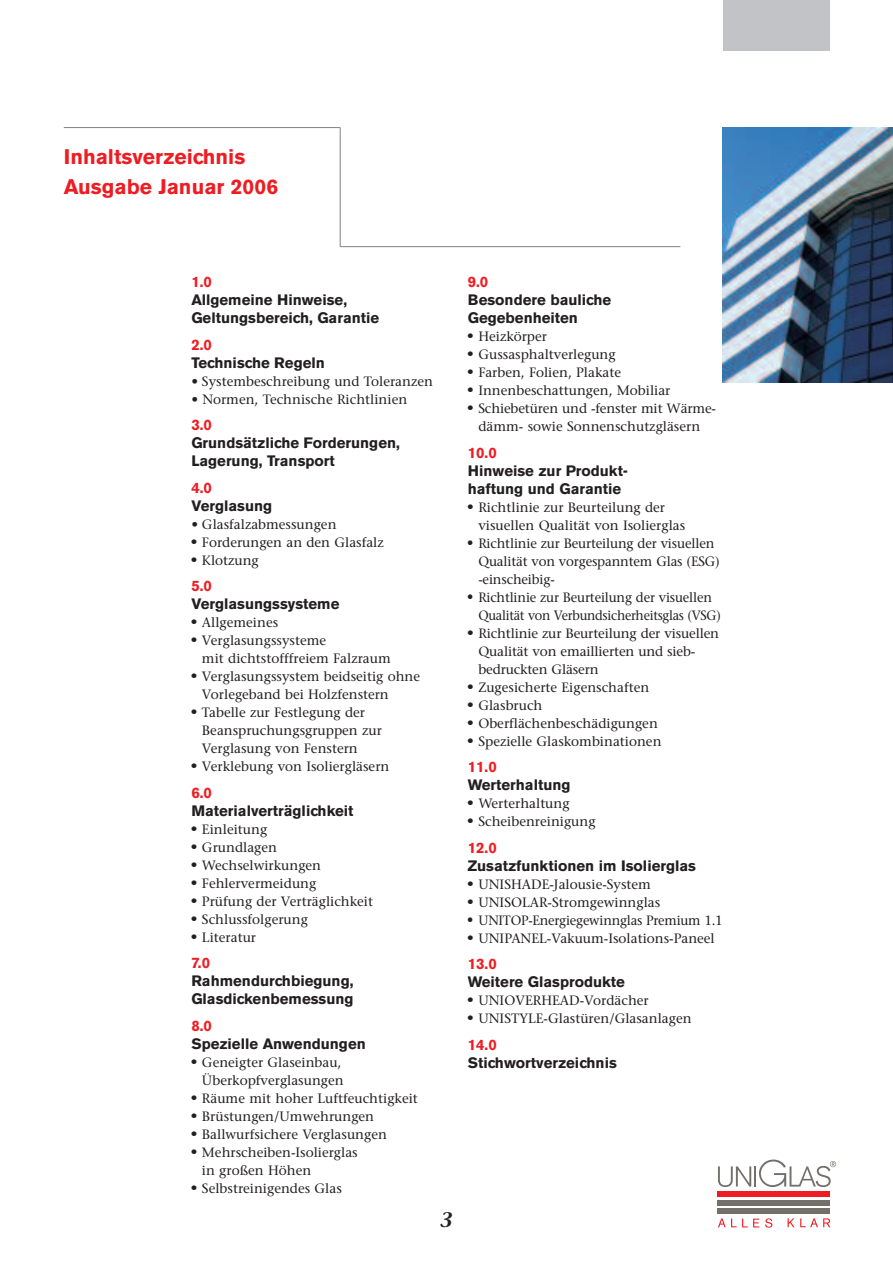
<style>
.page{position:relative;width:893px;height:1263px;background:#fff}
.page>*{position:absolute;margin:0;border:0;box-sizing:border-box;transform-origin:0 0}
.t1{font:700 21px/30px "Akzidenz Grotesk BE";color:#ee1d23}
.t2{font:italic 600 21px "Stone Serif";color:#231f20}
.t3{font:700 15px/18px "Akzidenz Grotesk BE";color:#231f20}
.t4{font:700 15px "Akzidenz Grotesk BE";color:#ee1d23}
.t5{font:13.5px/18px "Stone Serif";color:#231f20}
.t6{font:13.5px/18px "Stone Serif";letter-spacing:-.025em;color:#231f20}
.s1{font-family:"Akzidenz Grotesk BE";font-weight:700;font-size:15px}
</style>
<div class="page">
<img style="left:723px;top:128px;width:170px;height:255px">
<div style="left:723px;top:0;width:106px;height:51px;background:#c2c3c6"></div>
<div style="left:718px;top:1191px;width:112px;height:5px;background:#ee1d23"></div>
<div style="left:718px;top:1200px;width:112px;height:5px;background:#727068"></div>
<div style="left:718px;top:1208px;width:112px;height:6px;background:#727068"></div>
<svg style="left:718px;top:1218px;width:41px;height:9px"></svg>
<svg style="left:765px;top:1218px;width:7px;height:10px"></svg>
<svg style="left:788px;top:1218px;width:6px;height:9px"></svg>
<svg style="left:800px;top:1218px;width:30px;height:9px"></svg>
<svg style="left:718px;top:1166px;width:33px;height:21px"></svg>
<hr style="left:754px;top:1166px;width:2px;height:20px;background:#727068">
<svg style="left:759px;top:1159px;width:77px;height:28px"></svg>
<hr style="left:340px;top:128px;width:1px;height:119px;background:#808285">
<hr style="left:340px;top:246px;width:340px;height:1px;background:#808285">
<hr style="left:64px;top:127px;width:276px;height:1px;background:#808285">
<h1 class="t1" style="left:64px;top:143px;width:216px">Inhaltsverzeichnis<br>Ausgabe Januar 2006</h1>
<p class="t4" style="left:191px;top:276px;width:22px">1.0</p>
<p class="t3" style="left:191px;top:292px;width:189px">Allgemeine Hinweise,<br>Geltungsbereich, Garantie</p>
<p class="t4" style="left:191px;top:338px;width:22px">2.0</p>
<p class="t3" style="left:191px;top:354px;width:135px">Technische Regeln</p>
<p class="t5" style="left:191px;top:373px;width:243px">• Systembeschreibung und Toleranzen</p>
<p class="t5" style="left:191px;top:391px;width:217px">• Normen, Technische Richtlinien</p>
<p class="t4" style="left:191px;top:419px;width:22px">3.0</p>
<p class="t3" style="left:191px;top:435px;width:210px">Grundsätzliche Forderungen,<br>Lagerung, Transport</p>
<p class="t4" style="left:191px;top:481px;width:22px">4.0</p>
<p class="t3" style="left:191px;top:497px;width:82px">Verglasung</p>
<p class="t5" style="left:191px;top:516px;width:147px">• Glasfalzabmessungen</p>
<p class="t5" style="left:191px;top:534px;width:194px"><span class="s1">•</span> Forderungen an den Glasfalz</p>
<p class="t5" style="left:191px;top:552px;width:69px"><span class="s1">•</span> Klotzung</p>
<p class="t4" style="left:191px;top:580px;width:22px">5.0</p>
<p class="t3" style="left:191px;top:596px;width:150px">Verglasungssysteme</p>
<p class="t5" style="left:191px;top:615px;width:88px"><span class="s1">•</span> Allgemeines</p>
<p class="t5" style="left:202px;top:633px;width:190px;text-indent:-11px"><span class="s1">•</span> Verglasungssysteme<br>mit dichtstofffreiem Falzraum</p>
<p class="t5" style="left:202px;top:669px;width:220px;text-indent:-11px"><span class="s1">•</span> Verglasungssystem beidseitig ohne<br>Vorlegeband bei Holzfenstern</p>
<p class="t5" style="left:202px;top:705px;width:181px;text-indent:-11px"><span class="s1">•</span> Tabelle zur Festlegung der<br>Beanspruchungsgruppen zur<br>Verglasung von Fenstern</p>
<p class="t5" style="left:191px;top:759px;width:200px"><span class="s1">•</span> Verklebung von Isoliergläsern</p>
<p class="t4" style="left:191px;top:786px;width:22px">6.0</p>
<p class="t3" style="left:191px;top:802px;width:164px">Materialverträglichkeit</p>
<p class="t5" style="left:191px;top:821px;width:77px"><span class="s1">•</span> Einleitung</p>
<p class="t5" style="left:191px;top:839px;width:87px"><span class="s1">•</span> Grundlagen</p>
<p class="t5" style="left:191px;top:857px;width:131px"><span class="s1">•</span> Wechselwirkungen</p>
<p class="t5" style="left:191px;top:875px;width:127px"><span class="s1">•</span> Fehlervermeidung</p>
<p class="t5" style="left:191px;top:893px;width:183px"><span class="s1">•</span> Prüfung der Verträglichkeit</p>
<p class="t5" style="left:191px;top:911px;width:118px"><span class="s1">•</span> Schlussfolgerung</p>
<p class="t5" style="left:191px;top:929px;width:66px"><span class="s1">•</span> Literatur</p>
<p class="t4" style="left:191px;top:957px;width:20px">7.0</p>
<p class="t3" style="left:191px;top:973px;width:164px">Rahmendurchbiegung,<br>Glasdickenbemessung</p>
<p class="t4" style="left:191px;top:1019px;width:22px">8.0</p>
<p class="t3" style="left:191px;top:1035px;width:176px">Spezielle Anwendungen</p>
<p class="t5" style="left:191px;top:1054px;width:154px;text-align:right"><span class="s1">•</span> Geneigter Glaseinbau,<br>Überkopfverglasungen</p>
<p class="t5" style="left:191px;top:1090px;width:228px"><span class="s1">•</span> Räume mit hoher Luftfeuchtigkeit</p>
<p class="t5" style="left:191px;top:1108px;width:184px"><span class="s1">•</span> Brüstungen/Umwehrungen</p>
<p class="t5" style="left:191px;top:1126px;width:197px"><span class="s1">•</span> Ballwurfsichere Verglasungen</p>
<p class="t5" style="left:202px;top:1144px;width:157px;text-indent:-11px"><span class="s1">•</span> Mehrscheiben-Isolierglas in großen Höhen</p>
<p class="t5" style="left:191px;top:1180px;width:152px"><span class="s1">•</span> Selbstreinigendes Glas</p>
<h1 class="t2" style="left:440px;top:1212px;width:14px">3</h1>
<p class="t4" style="left:468px;top:276px;width:22px">9.0</p>
<p class="t3" style="left:468px;top:292px;width:145px">Besondere bauliche<br>Gegebenheiten</p>
<p class="t5" style="left:468px;top:329px;width:81px"><span class="s1">•</span> Heizkörper</p>
<p class="t5" style="left:468px;top:347px;width:150px"><span class="s1">•</span> Gussasphaltverlegung</p>
<p class="t5" style="left:468px;top:365px;width:155px"><span class="s1">•</span> Farben, Folien, Plakate</p>
<p class="t5" style="left:468px;top:383px;width:204px"><span class="s1">•</span> Innenbeschattungen, Mobiliar</p>
<p class="t5" style="left:468px;top:401px;width:250px;text-align:center"><span class="s1">•</span> Schiebetüren und -fenster mit Wärme&shy;dämm- sowie Sonnenschutzgläsern</p>
<p class="t4" style="left:468px;top:446px;width:31px">10.0</p>
<p class="t3" style="left:468px;top:462px;width:162px">Hinweise zur Produkt&shy;haftung und Garantie</p>
<p class="t5" style="left:478px;top:499px;width:208px;text-indent:-11px"><span class="s1">•</span> Richtlinie zur Beurteilung der visuellen Qualität von Isolierglas</p>
<p class="t5" style="left:478px;top:535px;width:243px;text-indent:-11px"><span class="s1">•</span> Richtlinie zur Beurteilung der visuellen<br>Qualität von vorgespanntem Glas (ESG) -einscheibig-</p>
<p class="t6" style="left:478px;top:589px;width:244px;text-indent:-11px"><span class="s1">•</span> Richtlinie zur Beurteilung der visuellen<br>Qualität von Verbundsicherheitsglas (VSG)</p>
<p class="t5" style="left:478px;top:625px;width:242px;text-indent:-11px"><span class="s1">•</span> Richtlinie zur Beurteilung der visuellen<br>Qualität von emaillierten und sieb&shy;bedruckten Gläsern</p>
<p class="t5" style="left:468px;top:679px;width:183px"><span class="s1">•</span> Zugesicherte Eigenschaften</p>
<p class="t5" style="left:468px;top:697px;width:76px"><span class="s1">•</span> Glasbruch</p>
<p class="t5" style="left:468px;top:715px;width:192px"><span class="s1">•</span> Oberflächenbeschädigungen</p>
<p class="t5" style="left:468px;top:733px;width:195px"><span class="s1">•</span> Spezielle Glaskombinationen</p>
<p class="t4" style="left:468px;top:761px;width:31px">11.0</p>
<p class="t3" style="left:468px;top:777px;width:104px">Werterhaltung</p>
<p class="t5" style="left:468px;top:796px;width:103px"><span class="s1">•</span> Werterhaltung</p>
<p class="t5" style="left:468px;top:814px;width:129px"><span class="s1">•</span> Scheibenreinigung</p>
<p class="t4" style="left:468px;top:841px;width:31px">12.0</p>
<p class="t3" style="left:468px;top:857px;width:230px">Zusatzfunktionen im Isolierglas</p>
<p class="t5" style="left:468px;top:876px;width:185px"><span class="s1">•</span> UNISHADE-Jalousie-System</p>
<p class="t5" style="left:468px;top:894px;width:194px"><span class="s1">•</span> UNISOLAR-Stromgewinnglas</p>
<p class="t5" style="left:468px;top:912px;width:256px"><span class="s1">•</span> UNITOP-Energiegewinnglas Premium 1.1</p>
<p class="t5" style="left:468px;top:930px;width:249px"><span class="s1">•</span> UNIPANEL-Vakuum-Isolations-Paneel</p>
<p class="t4" style="left:468px;top:958px;width:31px">13.0</p>
<p class="t3" style="left:468px;top:974px;width:159px">Weitere Glasprodukte</p>
<p class="t5" style="left:468px;top:993px;width:183px"><span class="s1">•</span> UNIOVERHEAD-Vordächer</p>
<p class="t5" style="left:468px;top:1011px;width:225px"><span class="s1">•</span> UNISTYLE-Glastüren/Glasanlagen</p>
<p class="t4" style="left:468px;top:1038px;width:31px">14.0</p>
<p class="t3" style="left:468px;top:1054px;width:151px">Stichwortverzeichnis</p>
</div>
